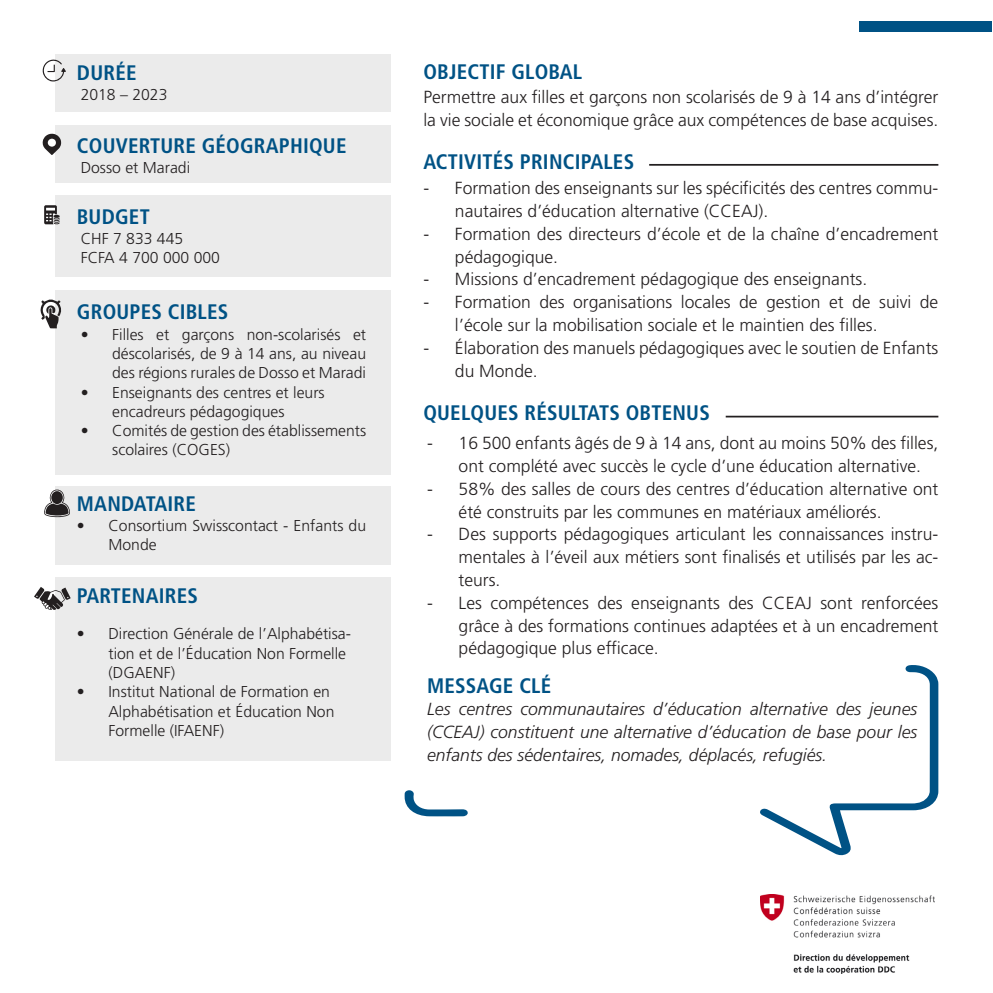
<style>
.page{position:relative;width:993px;height:993px;background:#fff}
.page>*{position:absolute;margin:0;border:0;box-sizing:border-box;transform-origin:0 0}
.TITRE3{font:700 condensed 21px "Frutiger LT Pro";letter-spacing:.01em;color:#005285}
.FICHE_TEXTE_2{font:300 17.5px/22.8px "Frutiger LT Pro";color:#231f20}
.FICHE_TEXTE_2-2{font:italic 300 17.5px/22.8px "Frutiger LT Pro";color:#231f20;text-align:justify}
.FOURRE_TEXTE_2{font:300 15.75px/19.2px "Frutiger LT Pro";color:#231f20}
</style>
<div class="page">
<img style="left:760px;top:894px;width:174px;height:78px">
<div style="left:55px;top:54px;width:336px;height:58px;background:#ebebeb"></div>
<div style="left:55px;top:195px;width:336px;height:82px;background:#ebebeb"></div>
<div style="left:55px;top:289px;width:336px;height:185px;background:#ebebeb"></div>
<div style="left:55px;top:125px;width:336px;height:58px;background:#ebebeb"></div>
<div style="left:55px;top:486px;width:336px;height:79px;background:#ebebeb"></div>
<div style="left:55px;top:577px;width:336px;height:184px;background:#ebebeb"></div>
<div style="left:859px;top:21px;width:132px;height:10px;background:#005285"></div>
<hr style="left:649px;top:164px;width:289px;height:2px;background:#231f20">
<hr style="left:725px;top:415px;width:213px;height:2px;background:#231f20">
<svg style="left:40px;top:299px;width:22px;height:29px"></svg>
<svg style="left:42px;top:59px;width:24px;height:23px"></svg>
<svg style="left:44px;top:205px;width:16px;height:19px"></svg>
<svg style="left:42px;top:133px;width:19px;height:22px"></svg>
<svg style="left:44px;top:489px;width:26px;height:28px"></svg>
<div style="left:51px;top:491px;width:12px;height:13px;background:#231f20;border-radius:50%"></div>
<svg style="left:34px;top:587px;width:37px;height:23px"></svg>
<svg style="left:760px;top:665px;width:178px;height:190px"></svg>
<svg style="left:404px;top:790px;width:64px;height:26px"></svg>
<p class="TITRE3" style="left:77px;top:60px;width:61px">DURÉE</p>
<p class="FOURRE_TEXTE_2" style="left:81px;top:85px;width:88px">2018 – 2023</p>
<p class="TITRE3" style="left:77px;top:133px;width:271px">COUVERTURE GÉOGRAPHIQUE</p>
<p class="FOURRE_TEXTE_2" style="left:81px;top:158px;width:111px">Dosso et Maradi</p>
<p class="TITRE3" style="left:423px;top:59px;width:160px">OBJECTIF GLOBAL</p>
<p class="FICHE_TEXTE_2" style="left:423px;top:86px;width:516px">Permettre aux filles et garçons non scolarisés de 9 à 14 ans d’intégrer la vie sociale et économique grâce aux compétences de base acquises.</p>
<p class="TITRE3" style="left:423px;top:149px;width:212px">ACTIVITÉS PRINCIPALES</p>
<p class="FICHE_TEXTE_2" style="left:455px;top:177px;width:485px;text-indent:-32px">- Formation des enseignants sur les spécificités des centres commu&shy;nautaires d’éducation alternative (CCEAJ).</p>
<p class="FICHE_TEXTE_2" style="left:455px;top:222px;width:484px;text-indent:-32px">- Formation des directeurs d’école et de la chaîne d’encadrement pédagogique.</p>
<p class="FICHE_TEXTE_2" style="left:423px;top:268px;width:445px">- Missions d’encadrement pédagogique des enseignants.</p>
<p class="FICHE_TEXTE_2" style="left:455px;top:291px;width:484px;text-indent:-32px">- Formation des organisations locales de gestion et de suivi de l’école sur la mobilisation sociale et le maintien des filles.</p>
<p class="FICHE_TEXTE_2" style="left:455px;top:336px;width:484px;text-indent:-32px">- Élaboration des manuels pédagogiques avec le soutien de Enfants du Monde.</p>
<p class="TITRE3" style="left:77px;top:204px;width:74px">BUDGET</p>
<p class="FOURRE_TEXTE_2" style="left:81px;top:229px;width:104px">CHF 7 833 445</p>
<p class="FOURRE_TEXTE_2" style="left:81px;top:248px;width:141px">FCFA 4 700 000 000</p>
<p class="TITRE3" style="left:77px;top:299px;width:153px">GROUPES CIBLES</p>
<p class="FOURRE_TEXTE_2" style="left:112px;top:325px;width:255px;text-align:justify;text-indent:-32px">• Filles et garçons non-scolarisés et déscolarisés, de 9 à 14 ans, au niveau des régions rurales de Dosso et Maradi</p>
<p class="FOURRE_TEXTE_2" style="left:81px;top:382px;width:245px;text-align:center">• Enseignants des centres et leurs encadreurs pédagogiques</p>
<p class="FOURRE_TEXTE_2" style="left:112px;top:421px;width:255px;text-indent:-32px">• Comités de gestion des établissements scolaires (COGES)</p>
<p class="FICHE_TEXTE_2" style="left:458px;top:432px;width:481px;text-indent:-32px">- 16 500 enfants âgés de 9 à 14 ans, dont au moins 50% des filles, ont complété avec succès le cycle d’une éducation alternative.</p>
<p class="FICHE_TEXTE_2" style="left:458px;top:477px;width:481px;text-indent:-32px">- 58% des salles de cours des centres d’éducation alternative ont été construits par les communes en matériaux améliorés.</p>
<p class="FICHE_TEXTE_2" style="left:458px;top:523px;width:481px;text-align:justify;text-indent:-32px">- Des supports pédagogiques articulant les connaissances instru&shy;mentales à l’éveil aux métiers sont finalisés et utilisés par les ac&shy;teurs.</p>
<p class="FICHE_TEXTE_2" style="left:458px;top:591px;width:481px;text-align:justify;text-indent:-32px">- Les compétences des enseignants des CCEAJ sont renforcées grâce à des formations continues adaptées et à un encadrement pédagogique plus efficace.</p>
<p class="TITRE3" style="left:423px;top:400px;width:288px">QUELQUES RÉSULTATS OBTENUS</p>
<p class="TITRE3" style="left:77px;top:491px;width:120px">MANDATAIRE</p>
<p class="FOURRE_TEXTE_2" style="left:108px;top:516px;width:259px;text-indent:-32px">• Consortium Swisscontact - Enfants du<br>Monde</p>
<p class="TITRE3" style="left:77px;top:582px;width:122px">PARTENAIRES</p>
<p class="FOURRE_TEXTE_2" style="left:108px;top:624px;width:244px;text-indent:-32px">• Direction Générale de l’Alphabétisa&shy;tion et de l’Éducation Non Formelle (DGAENF)</p>
<p class="FOURRE_TEXTE_2" style="left:108px;top:682px;width:227px;text-indent:-32px">• Institut National de Formation en<br>Alphabétisation et Éducation Non<br>Formelle (IFAENF)</p>
<p class="TITRE3" style="left:427px;top:673px;width:126px">MESSAGE CLÉ</p>
<p class="FICHE_TEXTE_2-2" style="left:427px;top:697px;width:491px">Les centres communautaires d’éducation alternative des jeunes (CCEAJ) constituent une alternative d’éducation de base pour les enfants des sédentaires, nomades, déplacés, refugiés.</p>
</div>
